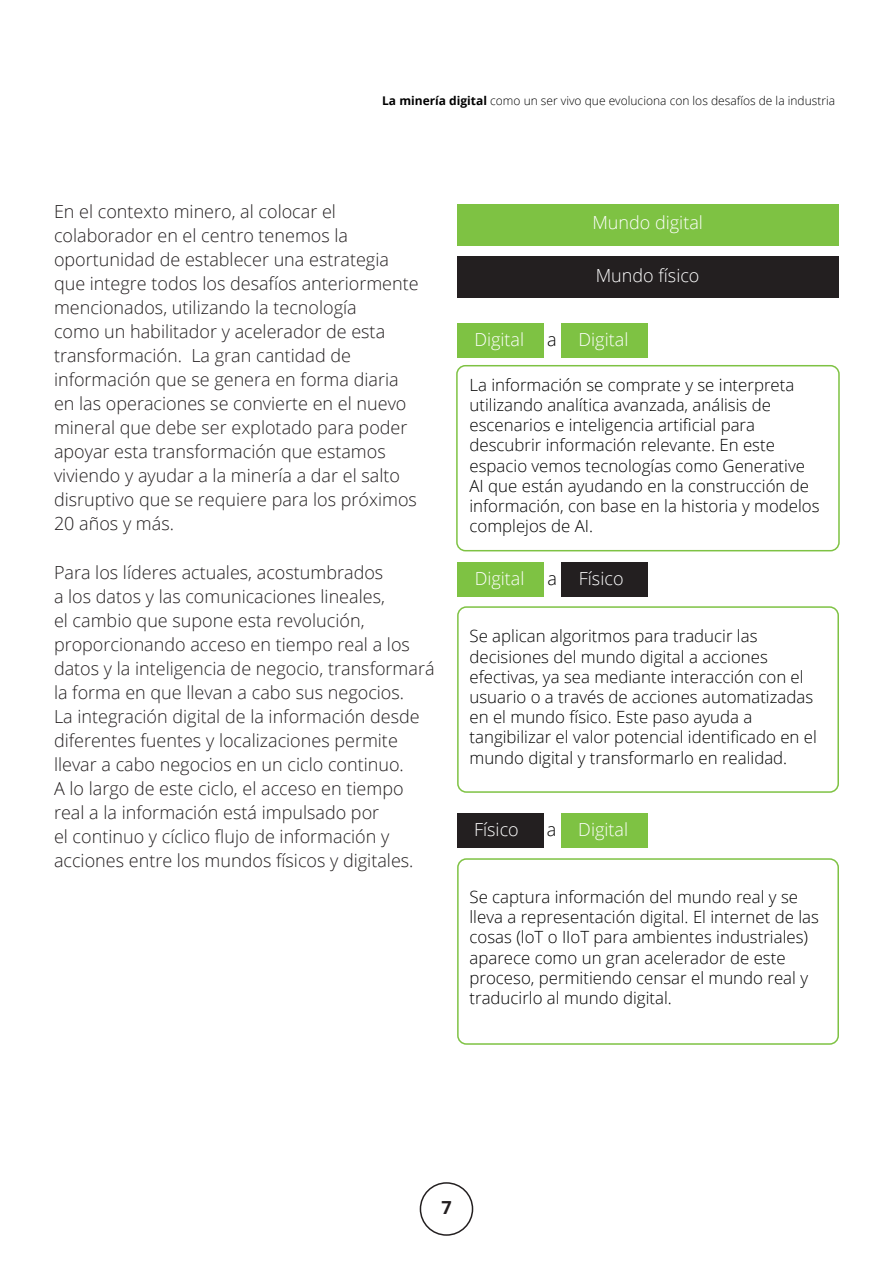
<style>
.page{position:relative;width:893px;height:1263px;background:#fff}
.page>*{position:absolute;margin:0;border:0;box-sizing:border-box;transform-origin:0 0}
.t1{font:300 18px/24px "Open Sans";color:#231f20}
.t2{font:300 18px "Open Sans";color:#fff}
.t3{font:300 18px "Open Sans";color:#000001}
.t4{font:700 18px "Open Sans";color:#231f20}
.t5{font:300 16.8px/20.2px "Open Sans";color:#000001}
.t6{font:300 12px "Open Sans";color:#000001}
.s1{font-weight:700}
</style>
<div class="page">
<div style="left:420px;top:1182px;width:53px;height:54px;border:2px solid #231f20;border-radius:50%"></div>
<div style="left:457px;top:204px;width:382px;height:42px;background:#7ec243"></div>
<div style="left:457px;top:256px;width:382px;height:42px;background:#231f20"></div>
<div style="left:457px;top:323px;width:86px;height:35px;background:#7ec243"></div>
<div style="left:456px;top:365px;width:384px;height:186px;border:2px solid #7ec243;border-radius:9px"></div>
<div style="left:457px;top:606px;width:382px;height:187px;border:2px solid #7ec243;border-radius:9px"></div>
<div style="left:457px;top:858px;width:382px;height:187px;border:2px solid #7ec243;border-radius:9px"></div>
<div style="left:458px;top:563px;width:86px;height:34px;background:#7ec243"></div>
<div style="left:457px;top:813px;width:86px;height:35px;background:#231f20"></div>
<div style="left:561px;top:323px;width:87px;height:35px;background:#7ec243"></div>
<div style="left:562px;top:563px;width:86px;height:34px;background:#231f20"></div>
<div style="left:561px;top:813px;width:86px;height:35px;background:#7ec243"></div>
<p class="t6" style="left:382px;top:93px;width:454px"><span class="s1">La minería digital</span> como un ser vivo que evoluciona con los desafíos de la industria</p>
<p class="t1" style="left:54px;top:199px;width:366px">En el contexto minero, al colocar el colaborador en el centro tenemos la oportunidad de establecer una estrategia que integre todos los desafíos anteriormente mencionados, utilizando la tecnología<br>como un habilitador y acelerador de esta transformación. La gran cantidad de información que se genera en forma diaria en las operaciones se convierte en el nuevo mineral que debe ser explotado para poder apoyar esta transformación que estamos viviendo y ayudar a la minería a dar el salto disruptivo que se requiere para los próximos 20 años y más.</p>
<p class="t1" style="left:54px;top:560px;width:382px">Para los líderes actuales, acostumbrados<br>a los datos y las comunicaciones lineales,<br>el cambio que supone esta revolución, proporcionando acceso en tiempo real a los datos y la inteligencia de negocio, transformará la forma en que llevan a cabo sus negocios.<br>La integración digital de la información desde diferentes fuentes y localizaciones permite llevar a cabo negocios en un ciclo continuo.<br>A lo largo de este ciclo, el acceso en tiempo real a la información está impulsado por<br>el continuo y cíclico flujo de información y acciones entre los mundos físicos y digitales.</p>
<p class="t2" style="left:592px;top:210px;width:112px">Mundo digital</p>
<p class="t2" style="left:474px;top:327px;width:51px">Digital</p>
<p class="t3" style="left:547px;top:327px;width:11px">a</p>
<p class="t2" style="left:596px;top:263px;width:105px">Mundo físico</p>
<p class="t2" style="left:578px;top:327px;width:51px">Digital</p>
<p class="t5" style="left:469px;top:374px;width:352px">La información se comprate y se interpreta utilizando analítica avanzada, análisis de escenarios e inteligencia artificial para descubrir información relevante. En este espacio vemos tecnologías como Generative AI que están ayudando en la construcción de información, con base en la historia y modelos complejos de AI.</p>
<p class="t2" style="left:475px;top:567px;width:51px">Digital</p>
<p class="t3" style="left:547px;top:567px;width:11px">a</p>
<p class="t2" style="left:579px;top:567px;width:46px">Físico</p>
<p class="t5" style="left:469px;top:626px;width:349px">Se aplican algoritmos para traducir las decisiones del mundo digital a acciones efectivas, ya sea mediante interacción con el usuario o a través de acciones automatizadas en el mundo físico. Este paso ayuda a tangibilizar el valor potencial identificado en el mundo digital y transformarlo en realidad.</p>
<p class="t2" style="left:474px;top:817px;width:46px">Físico</p>
<p class="t3" style="left:547px;top:817px;width:11px">a</p>
<p class="t2" style="left:578px;top:817px;width:51px">Digital</p>
<p class="t5" style="left:469px;top:886px;width:351px">Se captura información del mundo real y se lleva a representación digital. El internet de las cosas (loT o IIoT para ambientes industriales) aparece como un gran acelerador de este proceso, permitiendo censar el mundo real y traducirlo al mundo digital.</p>
<p class="t4" style="left:441px;top:1195px;width:12px">7</p>
</div>
